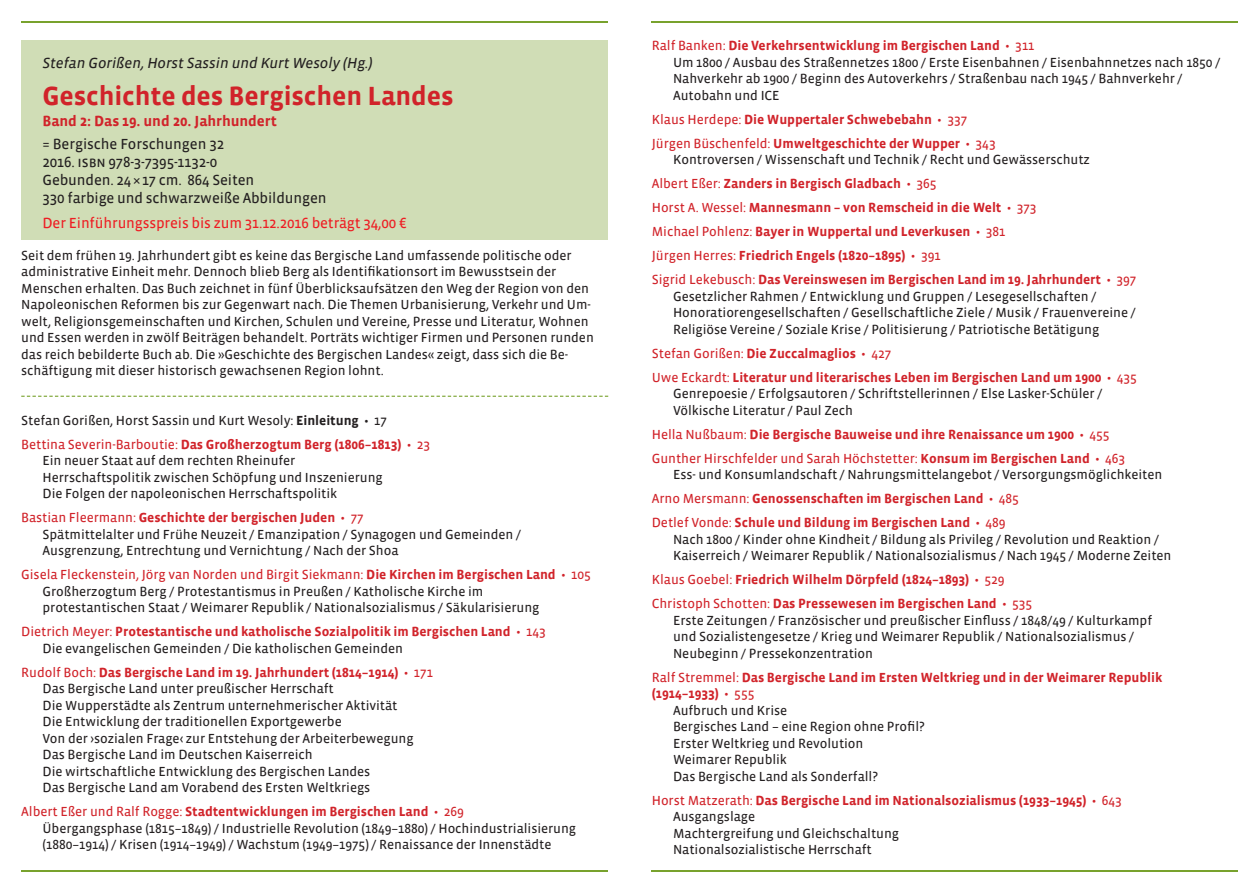
<style>
.page{position:relative;width:1259px;height:893px;background:#fff}
.page>*{position:absolute;margin:0;border:0;box-sizing:border-box;transform-origin:0 0}
.t1{font:700 27px "Vista Sans OT";letter-spacing:-.005em;color:#d1232a}
.t2{font:15px/18px "Vista Sans OT";letter-spacing:-.01em;color:#231f20}
.t3{font:15px "Vista Sans OT";letter-spacing:-.01em;color:#ee1d23}
.t4{font:italic 15px "Vista Sans OT";letter-spacing:-.005em;color:#231f20}
.t5{font:700 15px "Vista Sans OT";letter-spacing:-.005em;color:#d1232a}
.t6{font:13.5px/16.5px "Vista Sans OT";letter-spacing:-.005em;color:#231f20}
.t7{font:700 13.5px/24px "Vista Sans OT";letter-spacing:-.005em;color:#d1232a}
.s1{font-weight:700}
.s2{color:#d1232a}
.s3{font-weight:700;color:#d1232a}
.s4{font-weight:400}
.s5{font-weight:400;color:#231f20}
</style>
<div class="page">
<hr style="left:21px;top:870px;width:587px;height:2px;background:#78a22d">
<hr style="left:651px;top:870px;width:586px;height:2px;background:#78a22d">
<div style="left:21px;top:41px;width:587px;height:199px;background:#d0ddb6"></div>
<hr style="left:21px;top:21px;width:587px;height:2px;background:#78a22d">
<hr style="left:651px;top:21px;width:586px;height:2px;background:#78a22d">
<svg style="left:21px;top:396px;width:587px;height:1px"></svg>
<p class="t4" style="left:43px;top:55px;width:331px">Stefan Gorißen, Horst Sassin und Kurt Wesoly (Hg.)</p>
<h1 class="t1" style="left:43px;top:83px;width:412px">Geschichte des Bergischen Landes</h1>
<p class="t5" style="left:43px;top:114px;width:236px">Band 2: Das 19. und 20. Jahrhundert</p>
<p class="t2" style="left:43px;top:135px;width:183px">= Bergische Forschungen 32<br>2016.</p>
<p class="t2" style="left:43px;top:153px;width:285px;text-indent:66px">978-3-7395-1132-0<br>Gebunden. 24×17 cm. 864 Seiten<br>330 farbige und schwarzweiße Abbildungen</p>
<p class="t3" style="left:43px;top:216px;width:365px">Der Einführungsspreis bis zum 31.12.2016 beträgt 34,00 €</p>
<p class="t6" style="left:21px;top:247px;width:574px">Seit dem frühen 19. Jahrhundert gibt es keine das Bergische Land umfassende politische oder administrative Einheit mehr. Dennoch blieb Berg als Identifikationsort im Bewusstsein der Menschen erhalten. Das Buch zeichnet in fünf Überblicksaufsätzen den Weg der Region von den Napoleonischen Reformen bis zur Gegenwart nach. Die Themen Urbanisierung, Verkehr und Um&shy;welt, Religionsgemeinschaften und Kirchen, Schulen und Vereine, Presse und Literatur, Wohnen und Essen werden in zwölf Beiträgen behandelt. Porträts wichtiger Firmen und Personen runden das reich bebilderte Buch ab. Die »Geschichte des Bergischen Landes« zeigt, dass sich die Be&shy;schäftigung mit dieser historisch gewachsenen Region lohnt.</p>
<p class="t6" style="left:21px;top:409px;width:410px;line-height:24px">Stefan Gorißen, Horst Sassin und Kurt Wesoly: <span class="s1">Einleitung</span> • 17<br><span class="s2">Bettina Severin-Barboutie:</span> <span class="s3">Das Großherzogtum Berg (1806–1813)</span> <span class="s2">• 23</span></p>
<p class="t6" style="left:43px;top:453px;width:342px">Ein neuer Staat auf dem rechten Rheinufer<br>Herrschaftspolitik zwischen Schöpfung und Inszenierung<br>Die Folgen der napoleonischen Herrschaftspolitik</p>
<p class="t6" style="left:43px;top:510px;width:480px;text-indent:-21px"><span class="s2">Bastian Fleermann:</span> <span class="s3">Geschichte der bergischen Juden</span> <span class="s2">• 77<br></span>Spätmittelalter und Frühe Neuzeit / Emanzipation / Synagogen und Gemeinden /<br>Ausgrenzung, Entrechtung und Vernichtung / Nach der Shoa</p>
<p class="t6" style="left:43px;top:567px;width:550px;text-indent:-21px"><span class="s2">Gisela Fleckenstein, Jörg van Norden und Birgit Siekmann:</span> <span class="s3">Die Kirchen im Bergischen Land</span> <span class="s2">• 105<br></span>Großherzogtum Berg / Protestantismus in Preußen / Katholische Kirche im<br>protestantischen Staat / Weimarer Republik / Nationalsozialismus / Säkularisierung</p>
<p class="t7" style="left:43px;top:624px;width:505px;line-height:16.5px;text-indent:-21px"><span class="s4">Dietrich Meyer:</span> Protestantische und katholische Sozialpolitik im Bergischen Land <span class="s4">• 143<br></span><span class="s5">Die evangelischen Gemeinden / Die katholischen Gemeinden</span></p>
<p class="t6" style="left:43px;top:664px;width:392px;text-indent:-21px"><span class="s2">Rudolf Boch:</span> <span class="s3">Das Bergische Land im 19. Jahrhundert (1814–1914)</span> <span class="s2">• 171<br></span>Das Bergische Land unter preußischer Herrschaft<br>Die Wupperstädte als Zentrum unternehmerischer Aktivität<br>Die Entwicklung der traditionellen Exportgewerbe<br>Von der ›sozialen Frage‹ zur Entstehung der Arbeiterbewegung Das Bergische Land im Deutschen Kaiserreich<br>Die wirtschaftliche Entwicklung des Bergischen Landes<br>Das Bergische Land am Vorabend des Ersten Weltkriegs</p>
<p class="t6" style="left:43px;top:804px;width:535px;text-indent:-21px"><span class="s2">Albert Eßer und Ralf Rogge:</span> <span class="s3">Stadtentwicklungen im Bergischen Land</span> <span class="s2">• 269<br></span>Übergangsphase (1815–1849) / Industrielle Revolution (1849–1880) / Hochindustrialisierung (1880–1914) / Krisen (1914–1949) / Wachstum (1949–1975) / Renaissance der Innenstädte</p>
<p class="t6" style="left:673px;top:38px;width:549px;text-indent:-21px"><span class="s2">Ralf Banken:</span> <span class="s3">Die Verkehrsentwicklung im Bergischen Land</span> <span class="s2">• 311<br></span>Um 1800 / Ausbau des Straßennetzes 1800 / Erste Eisenbahnen / Eisenbahnnetzes nach 1850 / Nahverkehr ab 1900 / Beginn des Autoverkehrs / Straßenbau nach 1945 / Bahnverkehr / Autobahn und ICE</p>
<p class="t7" style="left:652px;top:108px;width:345px"><span class="s4">Klaus Herdepe:</span> Die Wuppertaler Schwebebahn <span class="s4">• 337<br>Jürgen Büschenfeld:</span> Umweltgeschichte der Wupper <span class="s4">• 343</span></p>
<p class="t7" style="left:652px;top:148px;width:486px;text-indent:21px"><span class="s5">Kontroversen / Wissenschaft und Technik / Recht und Gewässerschutz<br></span><span class="s4">Albert Eßer:</span> Zanders in Bergisch Gladbach <span class="s4">• 365<br>Horst A. Wessel:</span> Mannesmann – von Remscheid in die Welt <span class="s4">• 373<br>Michael Pohlenz:</span> Bayer in Wuppertal und Leverkusen <span class="s4">• 381<br>Jürgen Herres:</span> Friedrich Engels (1820–1895) <span class="s4">• 391<br>Sigrid Lekebusch:</span> Das Vereinswesen im Bergischen Land im 19. Jahrhundert <span class="s4">• 397</span></p>
<p class="t6" style="left:673px;top:288px;width:464px">Gesetzlicher Rahmen / Entwicklung und Gruppen / Lesegesellschaften /<br>Honoratiorengesellschaften / Gesellschaftliche Ziele / Musik / Frauenvereine /<br>Religiöse Vereine / Soziale Krise / Politisierung / Patriotische Betätigung</p>
<p class="t7" style="left:652px;top:342px;width:487px"><span class="s4">Stefan Gorißen:</span> Die Zuccalmaglios <span class="s4">• 427<br>Uwe Eckardt:</span> Literatur und literarisches Leben im Bergischen Land um 1900 <span class="s4">• 435</span></p>
<p class="t6" style="left:673px;top:386px;width:431px">Genrepoesie / Erfolgsautoren / Schriftstellerinnen / Else Lasker-Schüler /<br>Völkische Literatur / Paul Zech</p>
<p class="t7" style="left:652px;top:423px;width:475px"><span class="s4">Hella Nußbaum:</span> Die Bergische Bauweise und ihre Renaissance um 1900 <span class="s4">• 455<br>Gunther Hirschfelder und Sarah Höchstetter:</span> Konsum im Bergischen Land <span class="s4">• 463</span></p>
<p class="t6" style="left:652px;top:463px;width:512px;line-height:24px;text-indent:21px">Ess- und Konsumlandschaft / Nahrungsmittelangebot / Versorgungsmöglichkeiten<br><span class="s2">Arno Mersmann:</span> <span class="s3">Genossenschaften im Bergischen Land</span> <span class="s2">• 485<br>Detlef Vonde:</span> <span class="s3">Schule und Bildung im Bergischen Land</span> <span class="s2">• 489</span></p>
<p class="t6" style="left:673px;top:531px;width:500px">Nach 1800 / Kinder ohne Kindheit / Bildung als Privileg / Revolution und Reaktion /<br>Kaiserreich / Weimarer Republik / Nationalsozialismus / Nach 1945 / Moderne Zeiten</p>
<p class="t7" style="left:652px;top:568px;width:382px"><span class="s4">Klaus Goebel:</span> Friedrich Wilhelm Dörpfeld (1824–1893) <span class="s4">• 529<br>Christoph Schotten:</span> Das Pressewesen im Bergischen Land <span class="s4">• 535</span></p>
<p class="t6" style="left:673px;top:612px;width:480px">Erste Zeitungen / Französischer und preußischer Einfluss / 1848/49 / Kulturkampf und Sozialistengesetze / Krieg und Weimarer Republik / Nationalsozialismus /<br>Neubeginn / Pressekonzentration</p>
<p class="t7" style="left:652px;top:666px;width:512px"><span class="s4">Ralf Stremmel:</span> Das Bergische Land im Ersten Weltkrieg und in der Weimarer Republik</p>
<p class="t7" style="left:652px;top:682px;width:104px">(1914–1933) <span class="s4">• 555</span></p>
<p class="t6" style="left:673px;top:702px;width:116px">Aufbruch und Krise</p>
<p class="t6" style="left:673px;top:719px;width:253px">Bergisches Land – eine Region ohne Profil?</p>
<p class="t6" style="left:673px;top:735px;width:192px">Erster Weltkrieg und Revolution</p>
<p class="t6" style="left:673px;top:752px;width:115px">Weimarer Republik</p>
<p class="t6" style="left:673px;top:768px;width:206px">Das Bergische Land als Sonderfall?</p>
<p class="t6" style="left:673px;top:792px;width:450px;text-indent:-21px"><span class="s2">Horst Matzerath:</span> <span class="s3">Das Bergische Land im Nationalsozialismus (1933–1945)</span> <span class="s2">• 643<br></span>Ausgangslage<br>Machtergreifung und Gleichschaltung<br>Nationalsozialistische Herrschaft</p>
</div>
